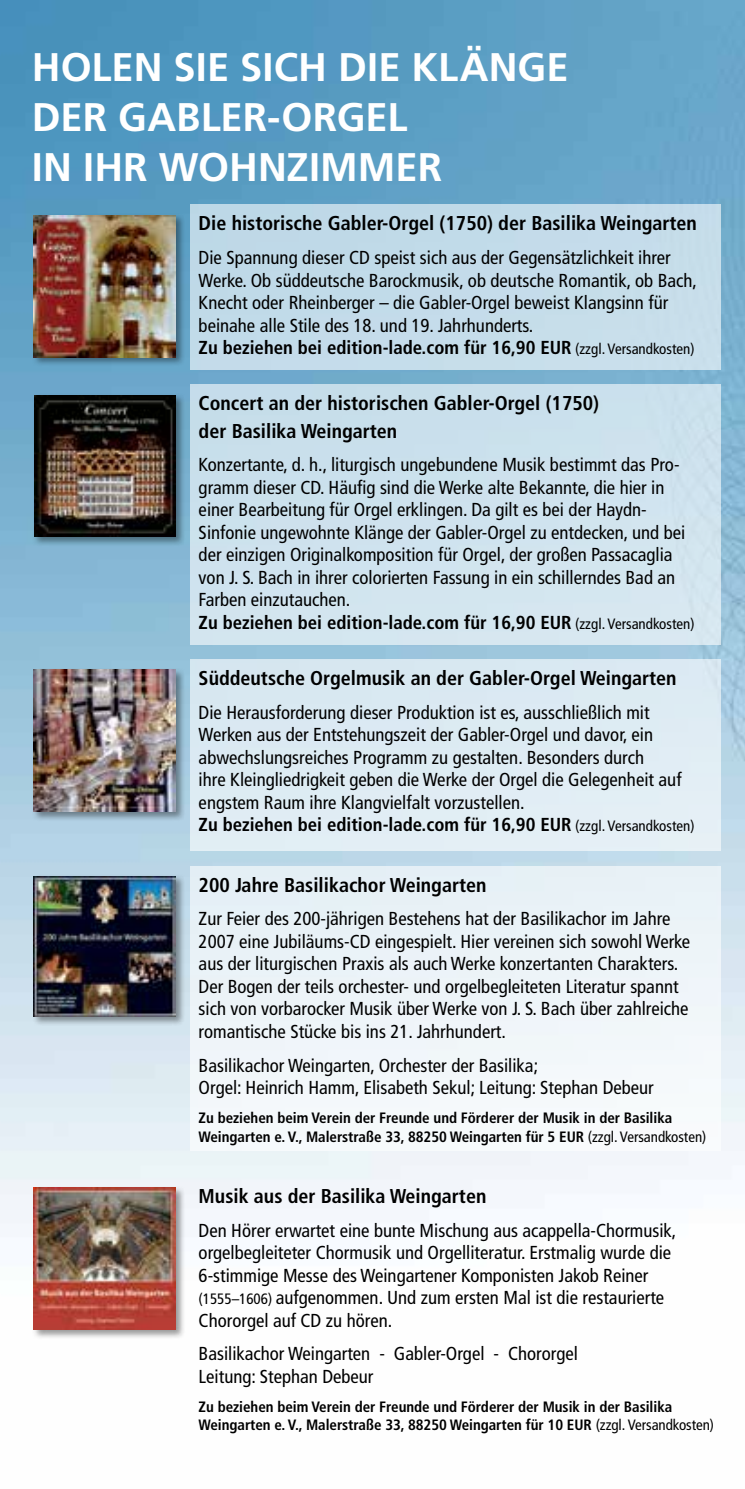
<style>
.page{position:relative;width:745px;height:1489px;background:#fff}
.page>*{position:absolute;margin:0;border:0;box-sizing:border-box;transform-origin:0 0}
.t1{font:700 39.75px "Frutiger";letter-spacing:.005em;color:#fff}
.t2{font:700 condensed 20px/27.5px "Frutiger";color:#000}
.t3{font:condensed 18.75px/22.5px "Frutiger";color:#000}
.t4{font:700 condensed 15px/18.8px "Frutiger";letter-spacing:-.005em;color:#000}
.s1{font-weight:700}
.s2{font-size:15px}
.s3{font-weight:400}
</style>
<div class="page">
<img style="left:0;top:0;width:744px;height:1237px">
<div style="left:190px;top:205px;width:530px;height:165px;background:#c4dbea"></div>
<div style="left:190px;top:384px;width:530px;height:260px;background:#cfe2ee"></div>
<div style="left:190px;top:659px;width:530px;height:191px;background:#ddebf3"></div>
<div style="left:190px;top:865px;width:530px;height:285px;background:#eef4f9"></div>
<div style="left:32px;top:213px;width:154px;height:154px;background:#000;opacity:.4"></div>
<img style="left:34px;top:215px;width:141px;height:142px">
<div style="left:32px;top:393px;width:154px;height:154px;background:#000;opacity:.4"></div>
<img style="left:34px;top:395px;width:142px;height:142px">
<div style="left:32px;top:668px;width:154px;height:153px;background:#000;opacity:.4"></div>
<img style="left:34px;top:670px;width:141px;height:141px">
<div style="left:32px;top:874px;width:154px;height:151px;background:#000;opacity:.4"></div>
<img style="left:34px;top:876px;width:141px;height:140px">
<div style="left:32px;top:1185px;width:154px;height:154px;background:#000;opacity:.4"></div>
<img style="left:34px;top:1187px;width:141px;height:142px">
<h1 class="t1" style="left:32px;top:43px;width:54px">HOLEN</h1>
<h1 class="t1" style="left:173px;top:43px;width:88px">SIE SICH</h1>
<h1 class="t1" style="left:338px;top:43px;width:20px">DIE</h1>
<h1 class="t1" style="left:411px;top:43px;width:103px">KLÄNGE</h1>
<h1 class="t1" style="left:32px;top:93px;width:25px">DER</h1>
<h1 class="t1" style="left:118px;top:93px;width:54px">GABLER</h1>
<h1 class="t1" style="left:267px;top:93px;width:70px">-ORGEL</h1>
<h1 class="t1" style="left:32px;top:143px;width:195px">IN IHR WOHN</h1>
<h1 class="t1" style="left:286px;top:143px;width:50px">ZIMMER</h1>
<p class="t2" style="left:198px;top:210px;width:499px">Die historische Gabler-Orgel (1750) der Basilika Weingarten</p>
<p class="t3" style="left:198px;top:246px;width:499px">Die Spannung dieser CD speist sich aus der Gegensätzlichkeit ihrer Werke. Ob süddeutsche Barockmusik, ob deutsche Romantik, ob Bach, Knecht oder Rheinberger – die Gabler-Orgel beweist Klangsinn für beinahe alle Stile des 18. und 19. Jahrhunderts.<br><span class="s1">Zu beziehen bei edition-lade.com für 16,90 EUR</span> <span class="s2">(zzgl. Versandkosten)</span></p>
<p class="t2" style="left:198px;top:389px;width:402px">Concert an der historischen Gabler-Orgel (1750) der Basilika Weingarten</p>
<p class="t3" style="left:198px;top:454px;width:497px">Konzertante, d. h., liturgisch ungebundene Musik bestimmt das Pro&shy;gramm dieser CD. Häufig sind die Werke alte Bekannte, die hier in einer Bearbeitung für Orgel erklingen. Da gilt es bei der Haydn-Sinfonie ungewohnte Klänge der Gabler-Orgel zu entdecken, und bei der einzigen Originalkomposition für Orgel, der großen Passacaglia von J. S. Bach in ihrer colorierten Fassung in ein schillerndes Bad an Farben einzutauchen.<br><span class="s1">Zu beziehen bei edition-lade.com für 16,90 EUR</span> <span class="s2">(zzgl. Versandkosten)</span></p>
<p class="t2" style="left:198px;top:664px;width:479px">Süddeutsche Orgelmusik an der Gabler-Orgel Weingarten</p>
<p class="t3" style="left:198px;top:701px;width:497px">Die Herausforderung dieser Produktion ist es, ausschließlich mit Werken aus der Entstehungszeit der Gabler-Orgel und davor, ein abwechslungsreiches Programm zu gestalten. Besonders durch<br>ihre Kleingliedrigkeit geben die Werke der Orgel die Gelegenheit auf engstem Raum ihre Klangvielfalt vorzustellen.<br><span class="s1">Zu beziehen bei edition-lade.com für 16,90 EUR</span> <span class="s2">(zzgl. Versandkosten)</span></p>
<p class="t2" style="left:198px;top:870px;width:289px">200 Jahre Basilikachor Weingarten</p>
<p class="t3" style="left:198px;top:907px;width:492px">Zur Feier des 200-jährigen Bestehens hat der Basilikachor im Jahre 2007 eine Jubiläums-CD eingespielt. Hier vereinen sich sowohl Werke aus der liturgischen Praxis als auch Werke konzertanten Charakters.<br>Der Bogen der teils orchester- und orgelbegleiteten Literatur spannt sich von vorbarocker Musik über Werke von J. S. Bach über zahlreiche romantische Stücke bis ins 21. Jahrhundert.</p>
<p class="t3" style="left:198px;top:1053px;width:456px">Basilikachor Weingarten, Orchester der Basilika;<br>Orgel: Heinrich Hamm, Elisabeth Sekul; Leitung: Stephan Debeur</p>
<p class="t4" style="left:198px;top:1108px;width:509px">Zu beziehen beim Verein der Freunde und Förderer der Musik in der Basilika<br>Weingarten e. V., Malerstraße 33, 88250 Weingarten für 5 EUR <span class="s3">(zzgl. Versandkosten)</span></p>
<p class="t2" style="left:198px;top:1182px;width:289px">Musik aus der Basilika Weingarten</p>
<p class="t3" style="left:198px;top:1218px;width:479px">Den Hörer erwartet eine bunte Mischung aus acappella-Chormusik, orgelbegleiteter Chormusik und Orgelliteratur. Erstmalig wurde die 6-stimmige Messe des Weingartener Komponisten Jakob Reiner <span class="s2">(1555–1606)</span> aufgenommen. Und zum ersten Mal ist die restaurierte Chororgel auf CD zu hören.</p>
<p class="t3" style="left:198px;top:1342px;width:380px">Basilikachor Weingarten - Gabler-Orgel - Chororgel<br>Leitung: Stephan Debeur</p>
<p class="t4" style="left:198px;top:1396px;width:516px">Zu beziehen beim Verein der Freunde und Förderer der Musik in der Basilika<br>Weingarten e. V., Malerstraße 33, 88250 Weingarten für 10 EUR <span class="s3">(zzgl. Versandkosten)</span></p>
</div>
